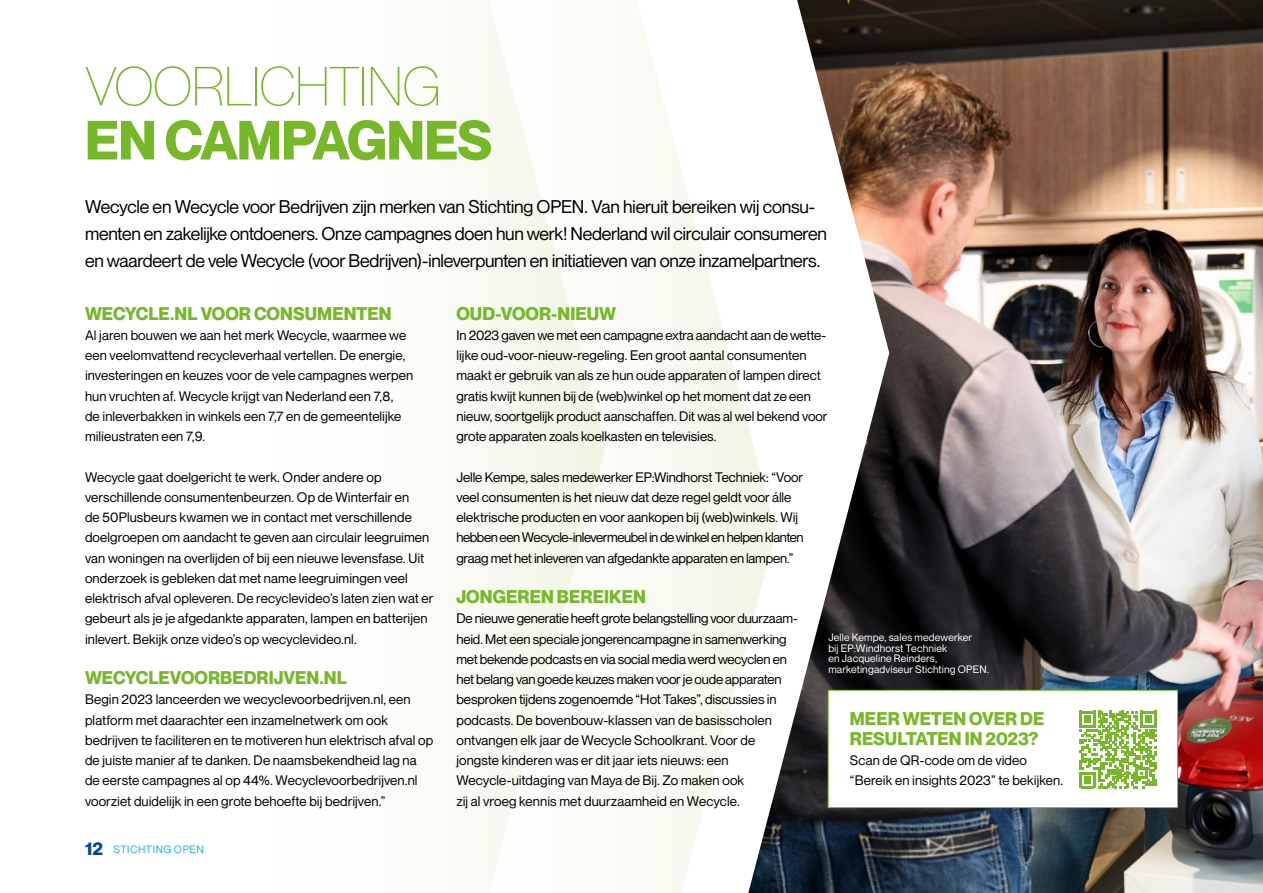
<style>
.page{position:relative;width:1263px;height:893px;background:#fff}
.page>*{position:absolute;margin:0;border:0;box-sizing:border-box;transform-origin:0 0}
.t1{font:300 54px "Neue Montreal";letter-spacing:-.015em;color:#76b828}
.t2{font:700 54px "Neue Montreal";letter-spacing:-.02em;color:#76b828}
.t3{font:18px/27px "Neue Montreal";letter-spacing:-.02em;color:#000}
.t4{font:700 18px/20.2px "Neue Montreal";letter-spacing:.005em;color:#76b828}
.t5{font:13.5px/20.2px "Neue Montreal";color:#000}
.t6{font:10.5px/10.5px "Neue Montreal";letter-spacing:.015em;color:#fff}
.t7{font:10.5px "Neue Montreal";letter-spacing:.045em;color:#19bade}
.s1{font-weight:700;font-size:18px;color:#004799}
</style>
<div class="page">
<svg style="left:635px;top:0;width:113px;height:893px;fill:#f8faf2"></svg>
<svg style="left:456px;top:0;width:150px;height:893px;fill:#f8faf3"></svg>
<img style="left:748px;top:0;width:515px;height:893px">
<div style="left:828px;top:690px;width:349px;height:117px;background:#fff"></div>
<div style="left:828px;top:690px;width:350px;height:118px;border:1px solid #76b828"></div>
<svg style="left:1079px;top:711px;width:78px;height:77px"></svg>
<h1 class="t1" style="left:85px;top:55px;width:357px">VOORLICHTING</h1>
<h1 class="t2" style="left:85px;top:107px;width:409px">EN CAMPAGNES</h1>
<p class="t3" style="left:85px;top:193px;width:743px">Wecycle en Wecycle voor Bedrijven zijn merken van Stichting OPEN. Van hieruit bereiken wij consu&shy;menten en zakelijke ontdoeners. Onze campagnes doen hun werk! Nederland wil circulair consumeren en waardeert de vele Wecycle (voor Bedrijven)-inleverpunten en initiatieven van onze inzamelpartners.</p>
<h2 class="t4" style="left:85px;top:303px;width:308px">WECYCLE.NL VOOR CONSUMENTEN</h2>
<p class="t5" style="left:85px;top:325px;width:330px">Al jaren bouwen we aan het merk Wecycle, waarmee we een veelomvattend recycleverhaal vertellen. De energie, investeringen en keuzes voor de vele campagnes werpen hun vruchten af. Wecycle krijgt van Nederland een 7,8,<br>de inleverbakken in winkels een 7,7 en de gemeentelijke milieustraten een 7,9.</p>
<p class="t5" style="left:85px;top:467px;width:350px">Wecycle gaat doelgericht te werk. Onder andere op verschillende consumentenbeurzen. Op de Winterfair en<br>de 50Plusbeurs kwamen we in contact met verschillende doelgroepen om aandacht te geven aan circulair leegruimen van woningen na overlijden of bij een nieuwe levensfase. Uit onderzoek is gebleken dat met name leegruimingen veel elektrisch afval opleveren. De recyclevideo’s laten zien wat er gebeurt als je je afgedankte apparaten, lampen en batterijen inlevert. Bekijk onze video’s op wecyclevideo.nl.</p>
<h2 class="t4" style="left:85px;top:668px;width:263px">WECYCLEVOORBEDRIJVEN.NL</h2>
<p class="t5" style="left:85px;top:689px;width:350px">Begin 2023 lanceerden we wecyclevoorbedrijven.nl, een platform met daarachter een inzamelnetwerk om ook bedrijven te faciliteren en te motiveren hun elektrisch afval op de juiste manier af te danken. De naamsbekendheid lag na de eerste campagnes al op 44%. Wecyclevoorbedrijven.nl voorziet duidelijk in een grote behoefte bij bedrijven.”</p>
<p class="t7" style="left:85px;top:843px;width:120px"><span class="s1">12</span> STICHTING OPEN</p>
<h2 class="t4" style="left:456px;top:303px;width:161px">OUD-VOOR-NIEUW</h2>
<p class="t5" style="left:456px;top:325px;width:373px">In 2023 gaven we met een campagne extra aandacht aan de wette&shy;lijke oud-voor-nieuw-regeling. Een groot aantal consumenten maakt er gebruik van als ze hun oude apparaten of lampen direct gratis kwijt kunnen bij de (web)winkel op het moment dat ze een nieuw, soortgelijk product aanschaffen. Dit was al wel bekend voor grote apparaten zoals koelkasten en televisies.</p>
<p class="t5" style="left:456px;top:467px;width:349px">Jelle Kempe, sales medewerker EP:Windhorst Techniek: “Voor veel consumenten is het nieuw dat deze regel geldt voor álle elektrische producten en voor aankopen bij (web)winkels. Wij hebben een Wecycle-inlevermeubel in de winkel en helpen klanten graag met het inleveren van afgedankte apparaten en lampen.”</p>
<h2 class="t4" style="left:456px;top:587px;width:191px">JONGEREN BEREIKEN</h2>
<p class="t5" style="left:456px;top:608px;width:343px">De nieuwe generatie heeft grote belangstelling voor duurzaam&shy;heid. Met een speciale jongerencampagne in samenwerking met bekende podcasts en via social media werd wecyclen en het belang van goede keuzes maken voor je oude apparaten besproken tijdens zogenoemde “Hot Takes”, discussies in podcasts. De bovenbouw-klassen van de basisscholen ontvangen elk jaar de Wecycle Schoolkrant. Voor de jongste kinderen was er dit jaar iets nieuws: een Wecycle-uitdaging van Maya de Bij. Zo maken ook<br>zij al vroeg kennis met duurzaamheid en Wecycle.</p>
<p class="t6" style="left:828px;top:633px;width:162px">Jelle Kempe, sales medewerker<br>bij EP:Windhorst Techniek<br>en Jacqueline Reinders, marketingadviseur Stichting OPEN.</p>
<h2 class="t4" style="left:850px;top:708px;width:196px">MEER WETEN OVER DE<br>RESULTATEN IN 2023?</h2>
<p class="t5" style="left:850px;top:750px;width:215px">Scan de QR-code om de video “Bereik en insights 2023” te bekijken.</p>
</div>
